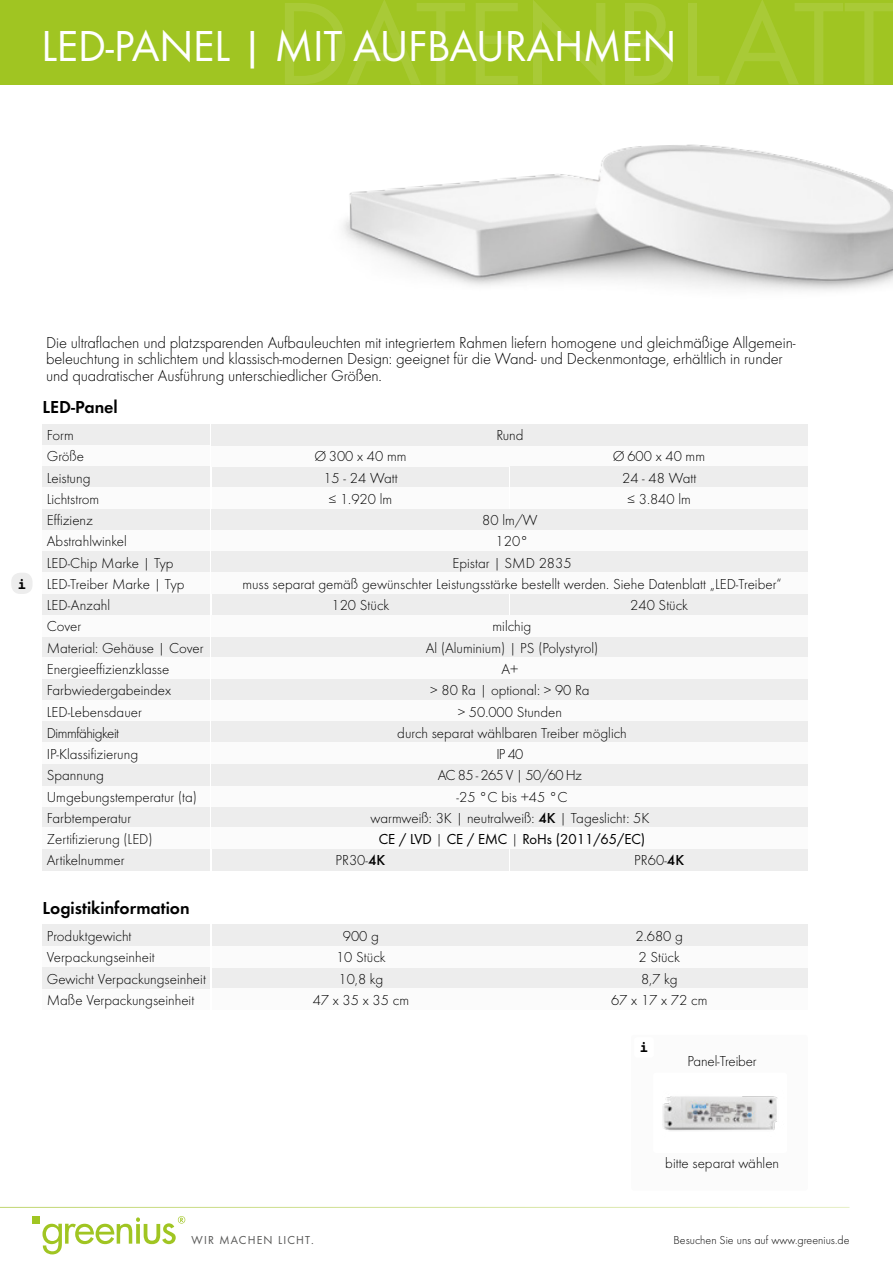
<style>
.page{position:relative;width:893px;height:1263px;background:#fff}
.page>*{position:absolute;margin:0;border:0;box-sizing:border-box;transform-origin:0 0}
.t1{font:122.1px "Futura Boo";color:#fff}
.t2{font:45px "Futura Boo";color:#fff}
.t3{font:18px "Futura Dem";color:#000}
.t4{font:300 16.5px/16.5px "Futura";letter-spacing:-.01em;color:#000}
.t5{font:300 15px/21.3px "Futura";color:#000;text-align:center}
.t6{font:15px "Futura Boo";color:#000}
.t7{font:300 15px "Futura";letter-spacing:-.05em;color:#000}
.t8{font:300 15px "Futura";letter-spacing:-.03em;color:#000}
.t9{font:700 15px "Courier";color:#000}
.t10{font:300 12px "Futura";color:#000}
.t11{font:12px "Futura Boo";letter-spacing:.1em;color:#575756}
.s1{font-weight:500}
.s2{font-family:"Futura";font-weight:300}
</style>
<div class="page">
<div style="left:0;top:0;width:893px;height:85px;background:#a0c522"></div>
<div style="left:43px;top:424px;width:167px;height:21px;background:#ededed"></div>
<div style="left:43px;top:445px;width:167px;height:21px;background:#fbfbfb"></div>
<div style="left:43px;top:509px;width:167px;height:21px;background:#ededed"></div>
<div style="left:43px;top:636px;width:167px;height:22px;background:#ededed"></div>
<div style="left:43px;top:530px;width:167px;height:21px;background:#fbfbfb"></div>
<div style="left:43px;top:658px;width:167px;height:21px;background:#fbfbfb"></div>
<div style="left:43px;top:806px;width:167px;height:22px;background:#ededed"></div>
<div style="left:43px;top:849px;width:167px;height:21px;background:#ededed"></div>
<div style="left:43px;top:679px;width:167px;height:21px;background:#ededed"></div>
<div style="left:43px;top:594px;width:167px;height:21px;background:#ededed"></div>
<div style="left:43px;top:700px;width:167px;height:21px;background:#fbfbfb"></div>
<div style="left:43px;top:466px;width:167px;height:22px;background:#ededed"></div>
<div style="left:43px;top:721px;width:167px;height:22px;background:#ededed"></div>
<div style="left:43px;top:488px;width:167px;height:21px;background:#fbfbfb"></div>
<div style="left:43px;top:551px;width:167px;height:22px;background:#ededed"></div>
<div style="left:43px;top:615px;width:167px;height:21px;background:#fbfbfb"></div>
<div style="left:43px;top:743px;width:167px;height:21px;background:#fbfbfb"></div>
<div style="left:43px;top:785px;width:167px;height:21px;background:#fbfbfb"></div>
<div style="left:43px;top:764px;width:167px;height:21px;background:#ededed"></div>
<div style="left:43px;top:828px;width:167px;height:21px;background:#fbfbfb"></div>
<div style="left:43px;top:925px;width:167px;height:21px;background:#ededed"></div>
<div style="left:43px;top:946px;width:167px;height:21px;background:#fbfbfb"></div>
<div style="left:43px;top:989px;width:167px;height:21px;background:#fbfbfb"></div>
<div style="left:43px;top:967px;width:167px;height:22px;background:#ededed"></div>
<div style="left:212px;top:925px;width:298px;height:21px;background:#ededed"></div>
<div style="left:212px;top:967px;width:298px;height:22px;background:#ededed"></div>
<div style="left:511px;top:925px;width:297px;height:21px;background:#ededed"></div>
<div style="left:511px;top:967px;width:297px;height:22px;background:#ededed"></div>
<div style="left:212px;top:946px;width:298px;height:21px;background:#fbfbfb"></div>
<div style="left:212px;top:989px;width:298px;height:21px;background:#fbfbfb"></div>
<div style="left:511px;top:946px;width:297px;height:21px;background:#fbfbfb"></div>
<div style="left:511px;top:989px;width:297px;height:21px;background:#fbfbfb"></div>
<div style="left:212px;top:466px;width:297px;height:22px;background:#ededed"></div>
<div style="left:212px;top:488px;width:297px;height:21px;background:#fbfbfb"></div>
<div style="left:212px;top:594px;width:297px;height:21px;background:#ededed"></div>
<div style="left:212px;top:849px;width:297px;height:21px;background:#ededed"></div>
<div style="left:511px;top:849px;width:297px;height:21px;background:#ededed"></div>
<div style="left:212px;top:445px;width:297px;height:21px;background:#fbfbfb"></div>
<div style="left:510px;top:445px;width:298px;height:21px;background:#fbfbfb"></div>
<div style="left:212px;top:424px;width:596px;height:21px;background:#ededed"></div>
<div style="left:511px;top:466px;width:297px;height:22px;background:#ededed"></div>
<div style="left:511px;top:488px;width:297px;height:21px;background:#fbfbfb"></div>
<div style="left:511px;top:594px;width:297px;height:21px;background:#ededed"></div>
<div style="left:212px;top:509px;width:596px;height:21px;background:#ededed"></div>
<div style="left:212px;top:636px;width:596px;height:22px;background:#ededed"></div>
<div style="left:212px;top:530px;width:596px;height:21px;background:#fbfbfb"></div>
<div style="left:212px;top:658px;width:596px;height:21px;background:#fbfbfb"></div>
<div style="left:212px;top:806px;width:596px;height:22px;background:#ededed"></div>
<div style="left:212px;top:679px;width:596px;height:21px;background:#ededed"></div>
<div style="left:212px;top:700px;width:596px;height:21px;background:#fbfbfb"></div>
<div style="left:212px;top:721px;width:596px;height:22px;background:#ededed"></div>
<div style="left:212px;top:743px;width:596px;height:21px;background:#fbfbfb"></div>
<div style="left:212px;top:785px;width:596px;height:21px;background:#fbfbfb"></div>
<div style="left:212px;top:764px;width:596px;height:21px;background:#ededed"></div>
<div style="left:212px;top:828px;width:596px;height:21px;background:#fbfbfb"></div>
<div style="left:212px;top:551px;width:596px;height:22px;background:#ededed"></div>
<div style="left:212px;top:615px;width:596px;height:21px;background:#fbfbfb"></div>
<img style="left:343px;top:144px;width:550px;height:147px">
<div style="left:43px;top:573px;width:167px;height:21px;background:#fbfbfb"></div>
<div style="left:212px;top:573px;width:596px;height:21px;background:#fbfbfb"></div>
<div style="left:11px;top:573px;width:22px;height:21px;background:#ededed;border-radius:9px"></div>
<div style="left:32px;top:1216px;width:8px;height:8px;background:#a0c522"></div>
<svg style="left:42px;top:1216px;width:143px;height:38px"></svg>
<hr style="left:0;top:1207px;width:849px;height:1px;background:#c0d66f">
<div style="left:631px;top:1035px;width:177px;height:156px;background:#fbfbfb;border-radius:3px"></div>
<img style="left:663px;top:1096px;width:114px;height:35px">
<div style="left:634px;top:1037px;width:20px;height:21px;background:#fff;border-radius:3px"></div>
<h1 class="t1" style="left:275px;top:-29px;width:620px">DATENBLATT</h1>
<h2 class="t2" style="left:41px;top:19px;width:637px">LED-PANEL | MIT AUFBAURAHMEN</h2>
<p class="t9" style="left:18px;top:572px;width:11px">i</p>
<p class="t4" style="left:46px;top:334px;width:751px">Die ultraflachen und platzsparenden Aufbauleuchten mit integriertem Rahmen liefern homogene und gleichmäßige Allgemein&shy;beleuchtung in schlichtem und klassisch-modernen Design: geeignet für die Wand- und Deckenmontage, erhältlich in runder und quadratischer Ausführung unterschiedlicher Größen.</p>
<p class="t3" style="left:43px;top:396px;width:77px">LED-Panel</p>
<p class="t5" style="left:47px;top:425px;width:39px;text-align:left">Form<br>Größe</p>
<p class="t5" style="left:496px;top:425px;width:29px">Rund</p>
<p class="t5" style="left:314px;top:446px;width:94px">Ø 300 x 40 mm</p>
<p class="t5" style="left:613px;top:446px;width:94px">Ø 600 x 40 mm</p>
<p class="t5" style="left:47px;top:467px;width:45px">Leistung</p>
<p class="t5" style="left:47px;top:488px;width:54px">Lichtstrom</p>
<p class="t5" style="left:323px;top:467px;width:76px">15 - 24 Watt ≤ 1.920 lm</p>
<p class="t5" style="left:622px;top:467px;width:76px">24 - 48 Watt ≤ 3.840 lm</p>
<p class="t5" style="left:47px;top:510px;width:48px">Effizienz</p>
<p class="t5" style="left:482px;top:510px;width:57px">80 lm/W</p>
<p class="t5" style="left:47px;top:531px;width:82px">Abstrahlwinkel</p>
<p class="t5" style="left:496px;top:531px;width:34px">120°</p>
<p class="t5" style="left:47px;top:552px;width:128px">LED-Chip Marke | Typ</p>
<p class="t5" style="left:452px;top:552px;width:121px">Epistar | SMD 2835</p>
<p class="t5" style="left:47px;top:573px;width:139px">LED-Treiber Marke | Typ</p>
<p class="t5" style="left:242px;top:573px;width:541px">muss separat gemäß gewünschter Leistungsstärke bestellt werden. Siehe Datenblatt „LED-Treiber“</p>
<p class="t5" style="left:47px;top:595px;width:65px">LED-Anzahl</p>
<p class="t5" style="left:47px;top:616px;width:36px">Cover</p>
<p class="t5" style="left:47px;top:637px;width:158px">Material: Gehäuse | Cover</p>
<p class="t5" style="left:47px;top:658px;width:124px">Energieeffizienzklasse</p>
<p class="t5" style="left:47px;top:680px;width:126px">Farbwiedergabeindex</p>
<p class="t5" style="left:47px;top:701px;width:97px">LED-Lebensdauer</p>
<p class="t8" style="left:47px;top:724px;width:74px">Dimmfähigkeit</p>
<p class="t5" style="left:47px;top:743px;width:93px">IP-Klassifizierung</p>
<p class="t5" style="left:47px;top:786px;width:152px">Umgebungstemperatur (ta)</p>
<p class="t5" style="left:47px;top:765px;width:59px">Spannung</p>
<p class="t5" style="left:47px;top:807px;width:86px">Farbtemperatur</p>
<p class="t5" style="left:47px;top:850px;width:79px">Artikelnummer</p>
<p class="t5" style="left:47px;top:829px;width:107px">Zertifizierung (LED)</p>
<p class="t3" style="left:43px;top:897px;width:149px">Logistikinformation</p>
<p class="t5" style="left:47px;top:925px;width:109px;text-align:left">Produktgewicht<br>Verpackungseinheit</p>
<p class="t5" style="left:47px;top:989px;width:149px">Maße Verpackungseinheit</p>
<p class="t5" style="left:47px;top:968px;width:161px">Gewicht Verpackungseinheit</p>
<p class="t5" style="left:332px;top:595px;width:59px">120 Stück</p>
<p class="t5" style="left:493px;top:616px;width:40px">milchig</p>
<p class="t5" style="left:426px;top:637px;width:174px">Al (Aluminium) | PS (Polystyrol)</p>
<p class="t5" style="left:501px;top:658px;width:18px">A+</p>
<p class="t5" style="left:630px;top:595px;width:59px">240 Stück</p>
<p class="t5" style="left:397px;top:680px;width:231px">&gt; 80 Ra | optional: &gt; 90 Ra<br>&gt; 50.000 Stunden<br>durch separat wählbaren Treiber möglich<br>IP 40</p>
<p class="t5" style="left:457px;top:786px;width:112px">-25 °C bis +45 °C</p>
<p class="t7" style="left:438px;top:767px;width:146px">AC 85 - 265 V | 50/60 Hz</p>
<p class="t5" style="left:370px;top:807px;width:280px">warmweiß: 3K | neutralweiß: <span class="s1">4K</span> | Tageslicht: 5K</p>
<p class="t6" style="left:379px;top:830px;width:268px">CE / LVD <span class="s2">|</span> CE / EMC <span class="s2">|</span> RoHs (2011/65/EC)</p>
<p class="t5" style="left:335px;top:850px;width:51px">PR30-<span class="s1">4K</span></p>
<p class="t5" style="left:634px;top:850px;width:51px">PR60-<span class="s1">4K</span></p>
<p class="t5" style="left:343px;top:925px;width:38px">900 g</p>
<p class="t5" style="left:339px;top:968px;width:46px">10,8 kg</p>
<p class="t5" style="left:336px;top:947px;width:51px">10 Stück</p>
<p class="t5" style="left:313px;top:989px;width:98px">47 x 35 x 35 cm</p>
<p class="t5" style="left:635px;top:925px;width:49px">2.680 g</p>
<p class="t5" style="left:641px;top:968px;width:38px">8,7 kg</p>
<p class="t5" style="left:638px;top:947px;width:43px">2 Stück</p>
<p class="t5" style="left:611px;top:989px;width:98px">67 x 17 x 72 cm</p>
<p class="t9" style="left:639px;top:1035px;width:10px">i</p>
<p class="t5" style="left:688px;top:1050px;width:71px">Panel-Treiber</p>
<p class="t5" style="left:665px;top:1152px;width:115px">bitte separat wählen</p>
<p class="t11" style="left:192px;top:1232px;width:124px">WIR MACHEN LICHT.</p>
<p class="t10" style="left:673px;top:1233px;width:177px">Besuchen Sie uns auf www.greenius.de</p>
</div>
